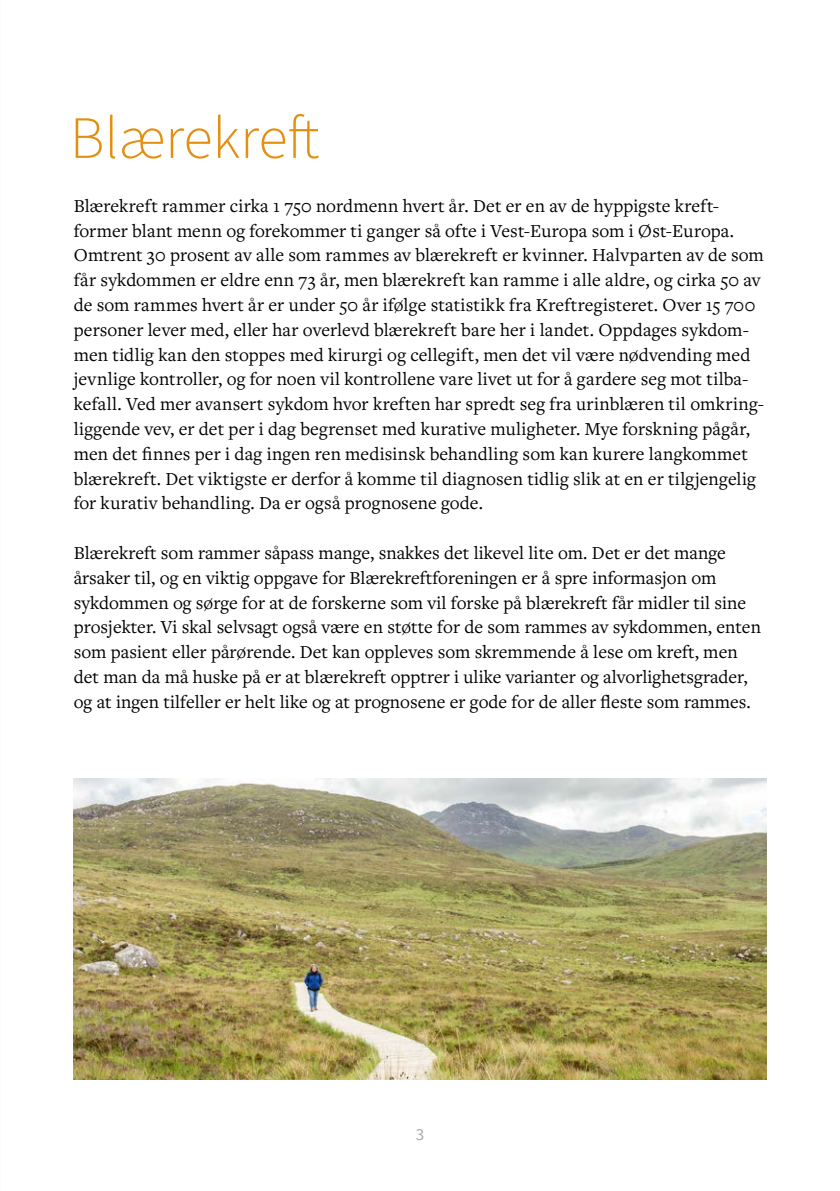
<style>
.page{position:relative;width:840px;height:1191px;background:#fff}
.page>*{position:absolute;margin:0;border:0;box-sizing:border-box;transform-origin:0 0}
.t1{font:300 60px "Source Sans Pro";color:#e48f0f}
.t2{font:19px/24.8px "Freight Text Pro";color:#000}
.t3{font:17px "Source Sans Pro";color:#acacac}
</style>
<div class="page">
<img style="left:74px;top:778px;width:691px;height:302px">
<h1 class="t1" style="left:70px;top:98px;width:251px">Blærekreft</h1>
<p class="t2" style="left:74px;top:192px;width:691px">Blærekreft rammer cirka 1 750 nordmenn hvert år. Det er en av de hyppigste kreft&shy;former blant menn og forekommer ti ganger så ofte i Vest-Europa som i Øst-Europa.<br>Omtrent 30 prosent av alle som rammes av blærekreft er kvinner. Halvparten av de som får sykdommen er eldre enn 73 år, men blærekreft kan ramme i alle aldre, og cirka 50 av de som rammes hvert år er under 50 år ifølge statistikk fra Kreftregisteret. Over 15 700 personer lever med, eller har overlevd blærekreft bare her i landet. Oppdages sykdom&shy;men tidlig kan den stoppes med kirurgi og cellegift, men det vil være nødvending med jevnlige kontroller, og for noen vil kontrollene vare livet ut for å gardere seg mot tilba&shy;kefall. Ved mer avansert sykdom hvor kreften har spredt seg fra urinblæren til omkring&shy;liggende vev, er det per i dag begrenset med kurative muligheter. Mye forskning pågår, men det finnes per i dag ingen ren medisinsk behandling som kan kurere langkommet blærekreft. Det viktigste er derfor å komme til diagnosen tidlig slik at en er tilgjengelig for kurativ behandling. Da er også prognosene gode.</p>
<p class="t2" style="left:74px;top:540px;width:688px">Blærekreft som rammer såpass mange, snakkes det likevel lite om. Det er det mange årsaker til, og en viktig oppgave for Blærekreftforeningen er å spre informasjon om sykdommen og sørge for at de forskerne som vil forske på blærekreft får midler til sine prosjekter. Vi skal selvsagt også være en støtte for de som rammes av sykdommen, enten som pasient eller pårørende. Det kan oppleves som skremmende å lese om kreft, men det man da må huske på er at blærekreft opptrer i ulike varianter og alvorlighetsgrader, og at ingen tilfeller er helt like og at prognosene er gode for de aller fleste som rammes.</p>
<p class="t3" style="left:415px;top:1123px;width:10px">3</p>
</div>
